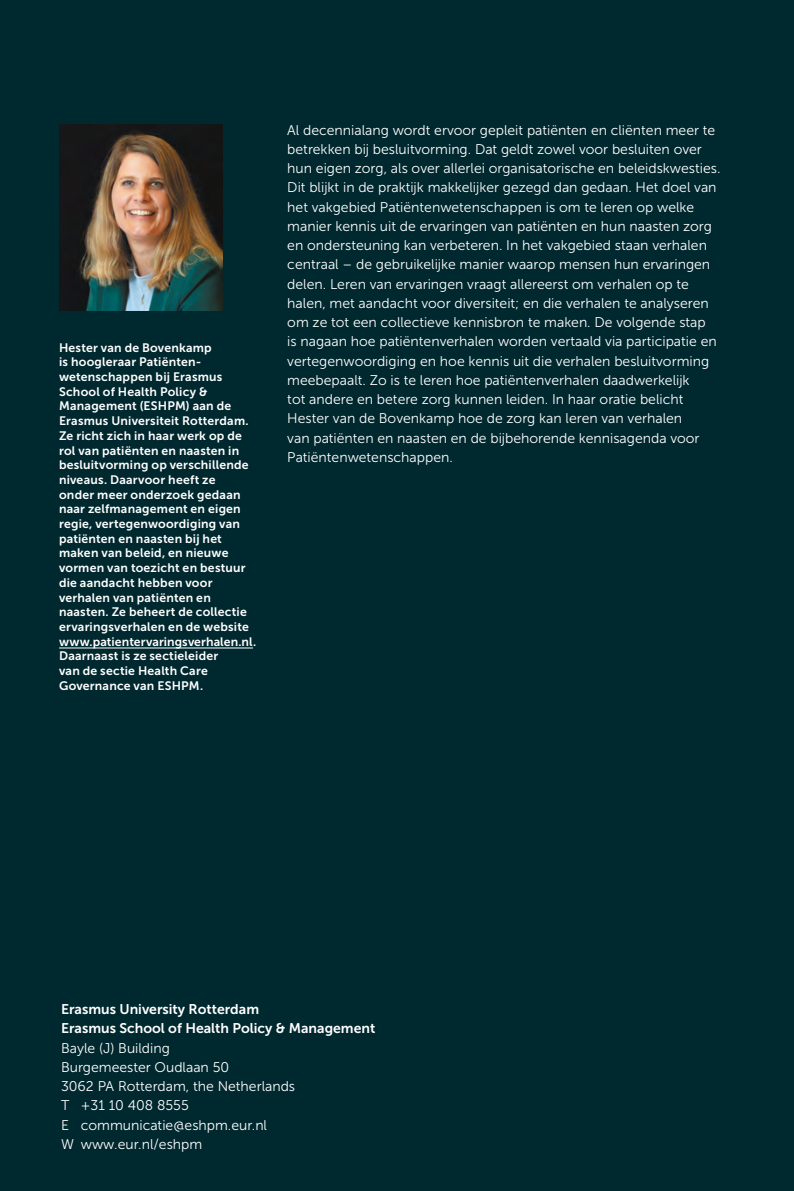
<style>
.page{position:relative;width:794px;height:1191px;background:#00282f}
.page>*{position:absolute;margin:0;border:0;box-sizing:border-box;transform-origin:0 0}
.t1{font:14px/19.2px "Museo Sans 300";color:#fff}
.t2{font:14px/19.2px "Museo Sans 700";color:#fff}
.t3{font:12.25px/14.7px "Museo Sans 700";letter-spacing:.015em;color:#fff}
</style>
<div class="page">
<img style="left:59px;top:124px;width:164px;height:186px">
<hr style="left:59px;top:647px;width:194px;height:1px;background:#fff">
<p class="t3" style="left:59px;top:340px;width:199px">Hester van de Bovenkamp<br>is hoogleraar Patiënten&shy;wetenschappen bij Erasmus<br>School of Health Policy &amp;<br>Management (ESHPM) aan de<br>Erasmus Universiteit Rotterdam.<br>Ze richt zich in haar werk op de rol van patiënten en naasten in besluitvorming op verschillende niveaus. Daarvoor heeft ze<br>onder meer onderzoek gedaan naar zelfmanagement en eigen regie, vertegenwoordiging van patiënten en naasten bij het maken van beleid, en nieuwe vormen van toezicht en bestuur die aandacht hebben voor verhalen van patiënten en naasten. Ze beheert de collectie ervaringsverhalen en de website www.patientervaringsverhalen.nl.<br>Daarnaast is ze sectieleider<br>van de sectie Health Care<br>Governance van ESHPM.</p>
<p class="t1" style="left:287px;top:120px;width:435px">Al decennialang wordt ervoor gepleit patiënten en cliënten meer te betrekken bij besluitvorming. Dat geldt zowel voor besluiten over hun eigen zorg, als over allerlei organisatorische en beleidskwesties.<br>Dit blijkt in de praktijk makkelijker gezegd dan gedaan. Het doel van het vakgebied Patiëntenwetenschappen is om te leren op welke manier kennis uit de ervaringen van patiënten en hun naasten zorg en ondersteuning kan verbeteren. In het vakgebied staan verhalen centraal – de gebruikelijke manier waarop mensen hun ervaringen delen. Leren van ervaringen vraagt allereerst om verhalen op te halen, met aandacht voor diversiteit; en die verhalen te analyseren om ze tot een collectieve kennisbron te maken. De volgende stap<br>is nagaan hoe patiëntenverhalen worden vertaald via participatie en vertegenwoordiging en hoe kennis uit die verhalen besluitvorming meebepaalt. Zo is te leren hoe patiëntenverhalen daadwerkelijk<br>tot andere en betere zorg kunnen leiden. In haar oratie belicht Hester van de Bovenkamp hoe de zorg kan leren van verhalen<br>van patiënten en naasten en de bijbehorende kennisagenda voor Patiëntenwetenschappen.</p>
<p class="t2" style="left:61px;top:999px;width:316px">Erasmus University Rotterdam<br>Erasmus School of Health Policy &amp; Management</p>
<p class="t1" style="left:61px;top:1038px;width:236px">Bayle (J) Building<br>Burgemeester Oudlaan 50<br>3062 PA Rotterdam, the Netherlands<br>T +31 10 408 8555<br>E communicatie@eshpm.eur.nl<br>W www.eur.nl/eshpm</p>
</div>
